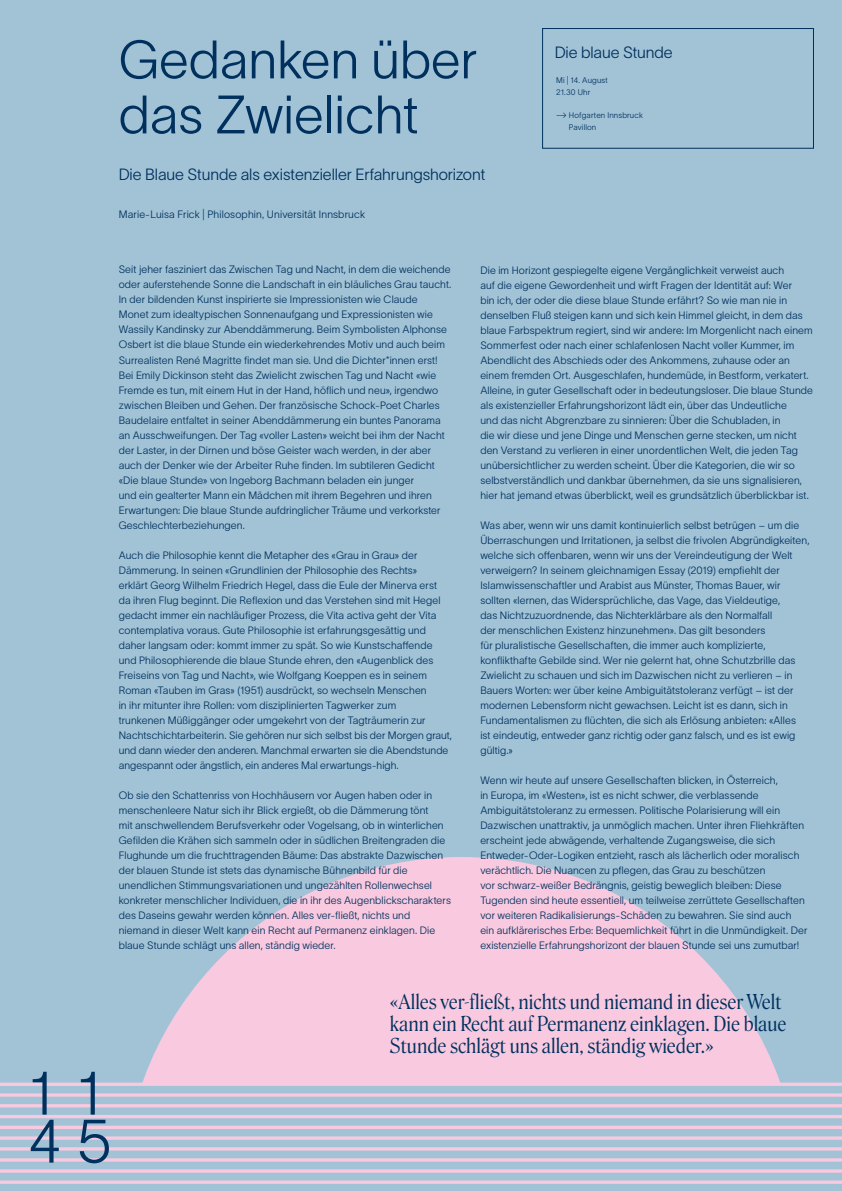
<style>
.page{position:relative;width:842px;height:1191px;background:#a2c3d6}
.page>*{position:absolute;margin:0;border:0;box-sizing:border-box;transform-origin:0 0}
.t1{font:60px/48px "TWK Lausanne 200";color:#00305d}
.t2{font:53px/55px "TWK Lausanne 200";color:#00305d}
.t3{font:700 20px/22px "Roslindale Variable";color:#00305d}
.t4{font:16px "TWK Lausanne 200";letter-spacing:-.005em;color:#00305d}
.t5{font:10.5px/15px "TWK Lausanne 200";letter-spacing:.01em;color:#00305d}
.t6{font:8px/12px "TWK Lausanne 200";letter-spacing:.02em;color:#00305d}
</style>
<div class="page">
<hr style="left:0;top:1093px;width:842px;height:3px;background:#f8c9df">
<hr style="left:0;top:1082px;width:842px;height:4px;background:#f8c9df">
<hr style="left:0;top:1115px;width:842px;height:3px;background:#f8c9df">
<svg style="left:0;top:1125px;width:842px;height:4px;background:#e9c7dd"></svg>
<hr style="left:0;top:1136px;width:842px;height:3px;background:#f8c9df">
<hr style="left:0;top:1147px;width:842px;height:3px;background:#f8c9df">
<hr style="left:0;top:1158px;width:842px;height:3px;background:#f8c9df">
<hr style="left:0;top:1169px;width:842px;height:3px;background:#f8c9df">
<hr style="left:0;top:1180px;width:842px;height:3px;background:#f8c9df">
<hr style="left:0;top:1104px;width:842px;height:3px;background:#f8c9df">
<svg style="left:143px;top:857px;width:637px;height:225px;fill:#f8c9df"></svg>
<div style="left:542px;top:28px;width:272px;height:120px;border:1px solid #00305d"></div>
<h2 class="t2" style="left:119px;top:28px;width:360px">Gedanken über das Zwielicht</h2>
<h3 class="t4" style="left:119px;top:163px;width:368px">Die Blaue Stunde als existenzieller Erfahrungshorizont</h3>
<p class="t5" style="left:119px;top:206px;width:248px">Marie-Luisa Frick | Philosophin, Universität Innsbruck</p>
<h3 class="t4" style="left:555px;top:41px;width:120px">Die blaue Stunde</h3>
<p class="t6" style="left:556px;top:74px;width:53px">Mi | 14. August<br>21.30 Uhr</p>
<p class="t6" style="left:569px;top:109px;width:75px">Hofgarten Innsbruck<br>Pavillon</p>
<p class="t5" style="left:119px;top:261px;width:334px">Seit jeher fasziniert das Zwischen Tag und Nacht, in dem die weichende oder auferstehende Sonne die Landschaft in ein bläuliches Grau taucht.<br>In der bildenden Kunst inspirierte sie Impressionisten wie Claude<br>Monet zum idealtypischen Sonnenaufgang und Expressionisten wie Wassily Kandinsky zur Abenddämmerung. Beim Symbolisten Alphonse Osbert ist die blaue Stunde ein wiederkehrendes Motiv und auch beim Surrealisten René Magritte findet man sie. Und die Dichter*innen erst!<br>Bei Emily Dickinson steht das Zwielicht zwischen Tag und Nacht «wie Fremde es tun, mit einem Hut in der Hand, höflich und neu», irgendwo zwischen Bleiben und Gehen. Der französische Schock-Poet Charles Baudelaire entfaltet in seiner Abenddämmerung ein buntes Panorama an Ausschweifungen. Der Tag «voller Lasten» weicht bei ihm der Nacht der Laster, in der Dirnen und böse Geister wach werden, in der aber auch der Denker wie der Arbeiter Ruhe finden. Im subtileren Gedicht «Die blaue Stunde» von Ingeborg Bachmann beladen ein junger<br>und ein gealterter Mann ein Mädchen mit ihrem Begehren und ihren Erwartungen: Die blaue Stunde aufdringlicher Träume und verkorkster Geschlechterbeziehungen.</p>
<p class="t5" style="left:119px;top:546px;width:335px">Auch die Philosophie kennt die Metapher des «Grau in Grau» der Dämmerung. In seinen «Grundlinien der Philosophie des Rechts»<br>erklärt Georg Wilhelm Friedrich Hegel, dass die Eule der Minerva erst<br>da ihren Flug beginnt. Die Reflexion und das Verstehen sind mit Hegel gedacht immer ein nachläufiger Prozess, die Vita activa geht der Vita contemplativa voraus. Gute Philosophie ist erfahrungsgesättig und daher langsam oder: kommt immer zu spät. So wie Kunstschaffende und Philosophierende die blaue Stunde ehren, den «Augenblick des Freiseins von Tag und Nacht», wie Wolfgang Koeppen es in seinem Roman «Tauben im Gras» (1951) ausdrückt, so wechseln Menschen<br>in ihr mitunter ihre Rollen: vom disziplinierten Tagwerker zum<br>trunkenen Müßiggänger oder umgekehrt von der Tagträumerin zur Nachtschichtarbeiterin. Sie gehören nur sich selbst bis der Morgen graut, und dann wieder den anderen. Manchmal erwarten sie die Abendstunde angespannt oder ängstlich, ein anderes Mal erwartungs-high.</p>
<p class="t5" style="left:119px;top:787px;width:334px">Ob sie den Schattenriss von Hochhäusern vor Augen haben oder in menschenleere Natur sich ihr Blick ergießt, ob die Dämmerung tönt<br>mit anschwellendem Berufsverkehr oder Vogelsang, ob in winterlichen Gefilden die Krähen sich sammeln oder in südlichen Breitengraden die Flughunde um die fruchttragenden Bäume: Das abstrakte Dazwischen der blauen Stunde ist stets das dynamische Bühnenbild für die unendlichen Stimmungsvariationen und ungezählten Rollenwechsel konkreter menschlicher Individuen, die in ihr des Augenblickscharakters des Daseins gewahr werden können. Alles ver-fließt, nichts und niemand in dieser Welt kann ein Recht auf Permanenz einklagen. Die blaue Stunde schlägt uns allen, ständig wieder.</p>
<p class="t5" style="left:480px;top:262px;width:334px">Die im Horizont gespiegelte eigene Vergänglichkeit verweist auch<br>auf die eigene Gewordenheit und wirft Fragen der Identität auf: Wer<br>bin ich, der oder die diese blaue Stunde erfährt? So wie man nie in denselben Fluß steigen kann und sich kein Himmel gleicht, in dem das blaue Farbspektrum regiert, sind wir andere: Im Morgenlicht nach einem Sommerfest oder nach einer schlafenlosen Nacht voller Kummer, im Abendlicht des Abschieds oder des Ankommens, zuhause oder an einem fremden Ort. Ausgeschlafen, hundemüde, in Bestform, verkatert.<br>Alleine, in guter Gesellschaft oder in bedeutungsloser. Die blaue Stunde als existenzieller Erfahrungshorizont lädt ein, über das Undeutliche<br>und das nicht Abgrenzbare zu sinnieren: Über die Schubladen, in<br>die wir diese und jene Dinge und Menschen gerne stecken, um nicht den Verstand zu verlieren in einer unordentlichen Welt, die jeden Tag unübersichtlicher zu werden scheint. Über die Kategorien, die wir so selbstverständlich und dankbar übernehmen, da sie uns signalisieren, hier hat jemand etwas überblickt, weil es grundsätzlich überblickbar ist.</p>
<p class="t5" style="left:480px;top:517px;width:330px">Was aber, wenn wir uns damit kontinuierlich selbst betrügen – um die Überraschungen und Irritationen, ja selbst die frivolen Abgründigkeiten, welche sich offenbaren, wenn wir uns der Vereindeutigung der Welt verweigern? In seinem gleichnamigen Essay (2019) empfiehlt der Islamwissenschaftler und Arabist aus Münster, Thomas Bauer, wir sollten «lernen, das Widersprüchliche, das Vage, das Vieldeutige,<br>das Nichtzuzuordnende, das Nichterklärbare als den Normalfall<br>der menschlichen Existenz hinzunehmen». Das gilt besonders<br>für pluralistische Gesellschaften, die immer auch komplizierte, konflikthafte Gebilde sind. Wer nie gelernt hat, ohne Schutzbrille das Zwielicht zu schauen und sich im Dazwischen nicht zu verlieren – in Bauers Worten: wer über keine Ambiguitätstoleranz verfügt – ist der modernen Lebensform nicht gewachsen. Leicht ist es dann, sich in Fundamentalismen zu flüchten, die sich als Erlösung anbieten: «Alles<br>ist eindeutig, entweder ganz richtig oder ganz falsch, und es ist ewig gültig.»</p>
<p class="t5" style="left:480px;top:772px;width:329px">Wenn wir heute auf unsere Gesellschaften blicken, in Österreich,<br>in Europa, im «Westen», ist es nicht schwer, die verblassende Ambiguitätstoleranz zu ermessen. Politische Polarisierung will ein Dazwischen unattraktiv, ja unmöglich machen. Unter ihren Fliehkräften erscheint jede abwägende, verhaltende Zugangsweise, die sich Entweder-Oder-Logiken entzieht, rasch als lächerlich oder moralisch verächtlich. Die Nuancen zu pflegen, das Grau zu beschützen<br>vor schwarz-weißer Bedrängnis, geistig beweglich bleiben: Diese Tugenden sind heute essentiell, um teilweise zerrüttete Gesellschaften vor weiteren Radikalisierungs-Schäden zu bewahren. Sie sind auch ein aufklärerisches Erbe: Bequemlichkeit führt in die Unmündigkeit. Der existenzielle Erfahrungshorizont der blauen Stunde sei uns zumutbar!</p>
<h1 class="t1" style="left:28px;top:1065px;width:85px">1 1<br>45</h1>
<h3 class="t3" style="left:390px;top:989px;width:398px">«Alles ver-fließt, nichts und niemand in dieser Welt kann ein Recht auf Permanenz einklagen. Die blaue<br>Stunde schlägt uns allen, ständig wieder.»</h3>
</div>
